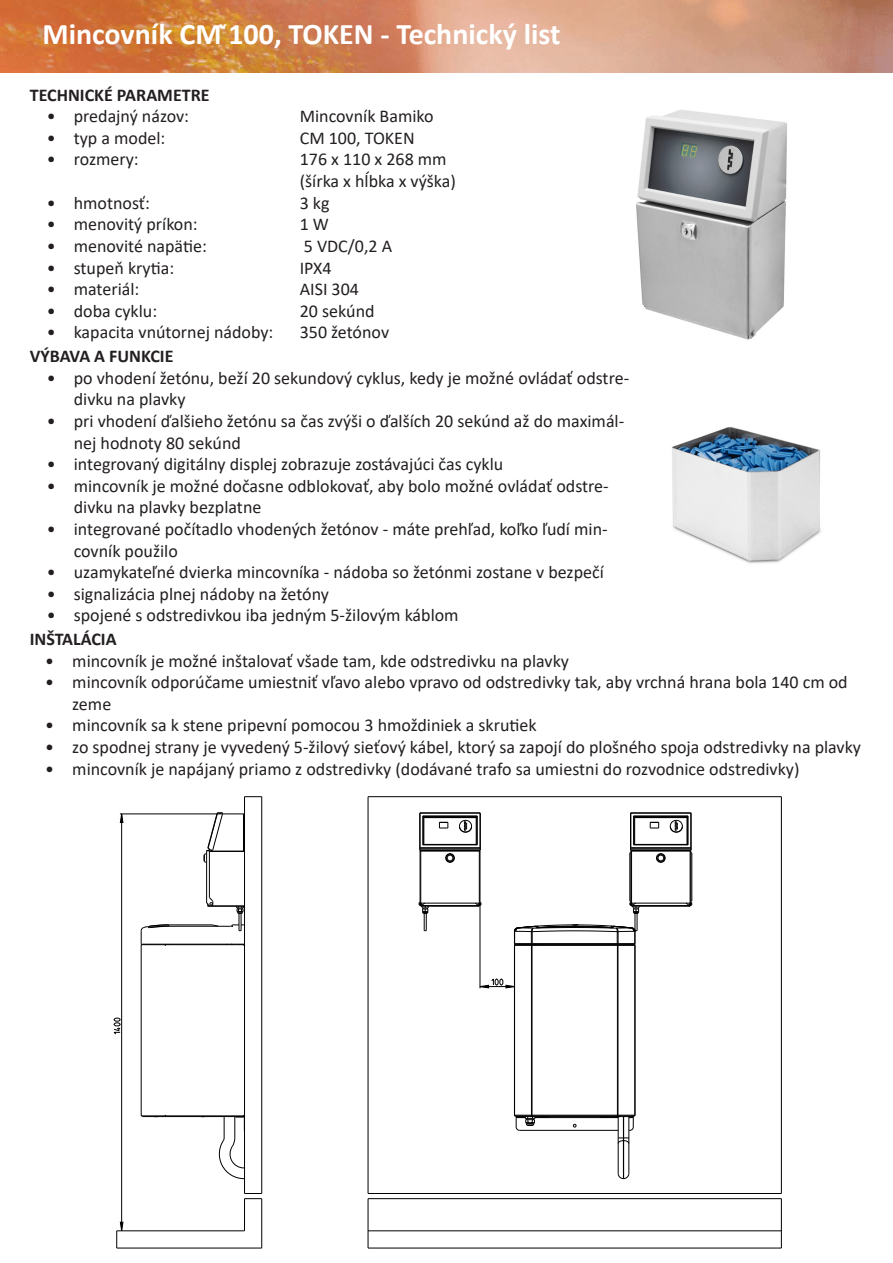
<style>
.page{position:relative;width:893px;height:1263px;background:#fff}
.page>*{position:absolute;margin:0;border:0;box-sizing:border-box;transform-origin:0 0}
.t1{font:700 30px "Calibri";color:#fff}
.t2{font:18px/21.6px "Calibri";color:#231f20}
.t3{font:700 18px "Calibri";color:#231f20}
</style>
<div class="page">
<img style="left:0;top:0;width:893px;height:72px">
<img style="left:636px;top:110px;width:151px;height:230px">
<img style="left:672px;top:427px;width:149px;height:137px">
<svg style="left:479px;top:978px;width:35px;height:11px"></svg>
<svg style="left:113px;top:1018px;width:8px;height:17px"></svg>
<svg style="left:120px;top:813px;width:4px;height:10px"></svg>
<hr style="left:142px;top:1115px;width:102px;height:1px;background:#000">
<hr style="left:141px;top:945px;width:1px;height:170px;background:#000">
<hr style="left:206px;top:851px;width:1px;height:52px;background:#000">
<hr style="left:209px;top:851px;width:1px;height:46px;background:#000">
<hr style="left:244px;top:797px;width:1px;height:396px;background:#000">
<hr style="left:169px;top:924px;width:43px;height:1px;background:#000">
<hr style="left:261px;top:797px;width:1px;height:396px;background:#000">
<hr style="left:208px;top:906px;width:36px;height:1px;background:#000">
<hr style="left:211px;top:905px;width:33px;height:1px;background:#000">
<svg style="left:244px;top:796px;width:18px;height:1px"></svg>
<svg style="left:116px;top:1221px;width:8px;height:27px"></svg>
<hr style="left:117px;top:1247px;width:145px;height:1px;background:#000">
<hr style="left:117px;top:1230px;width:127px;height:1px;background:#000">
<hr style="left:244px;top:1199px;width:1px;height:32px;background:#000">
<hr style="left:261px;top:1199px;width:1px;height:49px;background:#000">
<hr style="left:368px;top:797px;width:1px;height:396px;background:#000">
<hr style="left:420px;top:851px;width:1px;height:55px;background:#000">
<hr style="left:535px;top:1117px;width:83px;height:1px;background:#000">
<hr style="left:514px;top:1115px;width:121px;height:1px;background:#000">
<hr style="left:479px;top:851px;width:1px;height:55px;background:#000">
<hr style="left:480px;top:851px;width:1px;height:52px;background:#000">
<hr style="left:514px;top:945px;width:1px;height:170px;background:#000">
<hr style="left:531px;top:945px;width:1px;height:170px;background:#000">
<hr style="left:532px;top:945px;width:1px;height:171px;background:#000">
<hr style="left:617px;top:945px;width:1px;height:170px;background:#000">
<hr style="left:629px;top:853px;width:1px;height:48px;background:#000">
<hr style="left:630px;top:851px;width:1px;height:52px;background:#000">
<hr style="left:631px;top:851px;width:1px;height:55px;background:#000">
<hr style="left:634px;top:945px;width:1px;height:170px;background:#000">
<hr style="left:635px;top:945px;width:1px;height:170px;background:#000">
<hr style="left:421px;top:906px;width:58px;height:1px;background:#000">
<hr style="left:632px;top:906px;width:58px;height:1px;background:#000">
<hr style="left:421px;top:905px;width:58px;height:1px;background:#000">
<hr style="left:632px;top:905px;width:57px;height:1px;background:#000">
<hr style="left:420px;top:903px;width:60px;height:1px;background:#000">
<hr style="left:631px;top:903px;width:60px;height:1px;background:#000">
<hr style="left:690px;top:851px;width:1px;height:52px;background:#000">
<hr style="left:691px;top:853px;width:1px;height:48px;background:#000">
<hr style="left:631px;top:851px;width:59px;height:1px;background:#000">
<hr style="left:421px;top:851px;width:58px;height:1px;background:#000">
<hr style="left:420px;top:850px;width:60px;height:1px;background:#000">
<hr style="left:630px;top:850px;width:61px;height:1px;background:#000">
<hr style="left:631px;top:848px;width:60px;height:1px;background:#000">
<hr style="left:420px;top:848px;width:60px;height:1px;background:#000">
<hr style="left:631px;top:847px;width:60px;height:1px;background:#000">
<hr style="left:420px;top:847px;width:60px;height:1px;background:#000">
<hr style="left:635px;top:844px;width:52px;height:1px;background:#000">
<hr style="left:424px;top:844px;width:52px;height:1px;background:#000">
<svg style="left:630px;top:812px;width:6px;height:41px"></svg>
<svg style="left:419px;top:812px;width:6px;height:40px"></svg>
<hr style="left:424px;top:817px;width:52px;height:1px;background:#000">
<hr style="left:635px;top:817px;width:52px;height:1px;background:#000">
<hr style="left:423px;top:816px;width:54px;height:1px;background:#000">
<hr style="left:634px;top:816px;width:54px;height:1px;background:#000">
<hr style="left:423px;top:815px;width:54px;height:1px;background:#000">
<hr style="left:634px;top:815px;width:54px;height:1px;background:#000">
<hr style="left:631px;top:813px;width:60px;height:1px;background:#000">
<hr style="left:420px;top:813px;width:60px;height:1px;background:#000">
<hr style="left:631px;top:812px;width:60px;height:1px;background:#000">
<hr style="left:420px;top:812px;width:60px;height:1px;background:#000">
<hr style="left:781px;top:797px;width:1px;height:396px;background:#000">
<hr style="left:368px;top:796px;width:413px;height:1px;background:#000">
<hr style="left:368px;top:1199px;width:1px;height:49px;background:#000">
<hr style="left:368px;top:1247px;width:413px;height:1px;background:#000">
<hr style="left:368px;top:1230px;width:413px;height:1px;background:#000">
<hr style="left:781px;top:1199px;width:1px;height:49px;background:#000">
<hr style="left:121px;top:814px;width:1px;height:417px;background:#000">
<hr style="left:120px;top:814px;width:102px;height:1px;background:#000">
<svg style="left:244px;top:1193px;width:18px;height:6px"></svg>
<hr style="left:368px;top:1193px;width:413px;height:1px;background:#000">
<hr style="left:480px;top:903px;width:1px;height:85px;background:#000">
<hr style="left:480px;top:986px;width:35px;height:1px;background:#000">
<hr style="left:368px;top:1198px;width:413px;height:1px;background:#000">
<hr style="left:143px;top:1116px;width:100px;height:1px;background:#000">
<hr style="left:142px;top:944px;width:102px;height:1px;background:#000">
<hr style="left:169px;top:926px;width:62px;height:1px;background:#000">
<svg style="left:211px;top:924px;width:8px;height:3px"></svg>
<hr style="left:520px;top:1130px;width:98px;height:1px;background:#000">
<hr style="left:516px;top:1116px;width:118px;height:1px;background:#000">
<svg style="left:617px;top:1137px;width:13px;height:7px"></svg>
<svg style="left:600px;top:1114px;width:20px;height:4px"></svg>
<hr style="left:618px;top:1117px;width:1px;height:56px;background:#000">
<hr style="left:623px;top:1116px;width:1px;height:62px;background:#000">
<hr style="left:628px;top:1116px;width:1px;height:57px;background:#000">
<svg style="left:474px;top:902px;width:7px;height:5px"></svg>
<svg style="left:685px;top:901px;width:7px;height:6px"></svg>
<svg style="left:439px;top:812px;width:42px;height:51px"></svg>
<svg style="left:650px;top:812px;width:42px;height:51px"></svg>
<svg style="left:218px;top:1115px;width:26px;height:64px"></svg>
<svg style="left:206px;top:896px;width:8px;height:11px"></svg>
<svg style="left:239px;top:943px;width:5px;height:3px"></svg>
<svg style="left:203px;top:812px;width:41px;height:51px"></svg>
<svg style="left:220px;top:943px;width:13px;height:3px"></svg>
<svg style="left:419px;top:902px;width:10px;height:29px"></svg>
<svg style="left:514px;top:1114px;width:35px;height:17px"></svg>
<svg style="left:617px;top:1172px;width:13px;height:7px"></svg>
<svg style="left:629px;top:1114px;width:7px;height:17px"></svg>
<svg style="left:231px;top:905px;width:13px;height:26px"></svg>
<svg style="left:140px;top:924px;width:31px;height:22px"></svg>
<svg style="left:513px;top:901px;width:127px;height:45px"></svg>
<p class="t1" style="left:43px;top:12px;width:520px">Mincovník CM 100, TOKEN - Technický list</p>
<p class="t3" style="left:30px;top:82px;width:181px">TECHNICKÉ PARAMETRE</p>
<p class="t2" style="left:47px;top:105px;width:144px">• predajný názov:</p>
<p class="t2" style="left:300px;top:105px;width:135px">Mincovník Bamiko</p>
<p class="t2" style="left:47px;top:127px;width:120px">• typ a model:</p>
<p class="t2" style="left:300px;top:127px;width:116px">CM 100, TOKEN</p>
<p class="t2" style="left:47px;top:148px;width:94px">• rozmery:</p>
<p class="t2" style="left:300px;top:148px;width:148px">176 x 110 x 268 mm</p>
<p class="t2" style="left:300px;top:170px;width:158px">(šírka x hĺbka x výška)</p>
<p class="t2" style="left:47px;top:191px;width:105px">• hmotnosť:</p>
<p class="t2" style="left:300px;top:191px;width:31px">3 kg</p>
<p class="t2" style="left:47px;top:213px;width:152px">• menovitý príkon:</p>
<p class="t2" style="left:300px;top:213px;width:31px">1 W</p>
<p class="t2" style="left:47px;top:235px;width:162px">• menovité napätie:</p>
<p class="t2" style="left:304px;top:235px;width:90px">5 VDC/0,2 A</p>
<p class="t2" style="left:47px;top:256px;width:129px">• stupeň krytia:</p>
<p class="t2" style="left:300px;top:256px;width:33px">IPX4</p>
<p class="t2" style="left:47px;top:278px;width:94px">• materiál:</p>
<p class="t2" style="left:300px;top:278px;width:61px">AISI 304</p>
<p class="t2" style="left:47px;top:299px;width:112px">• doba cyklu:</p>
<p class="t2" style="left:300px;top:299px;width:76px">20 sekúnd</p>
<p class="t2" style="left:47px;top:321px;width:228px">• kapacita vnútornej nádoby:</p>
<p class="t2" style="left:300px;top:321px;width:91px">350 žetónov</p>
<p class="t3" style="left:30px;top:343px;width:145px">VÝBAVA A FUNKCIE</p>
<p class="t2" style="left:74px;top:367px;width:557px;text-indent:-27px">• po vhodení žetónu, beží 20 sekundový cyklus, kedy je možné ovládať odstre&shy;divku na plavky</p>
<p class="t2" style="left:74px;top:410px;width:552px;text-indent:-27px">• pri vhodení ďalšieho žetónu sa čas zvýši o ďalších 20 sekúnd až do maximál&shy;nej hodnoty 80 sekúnd</p>
<p class="t2" style="left:47px;top:453px;width:458px">• integrovaný digitálny displej zobrazuje zostávajúci čas cyklu</p>
<p class="t2" style="left:74px;top:475px;width:536px;text-indent:-27px">• mincovník je možné dočasne odblokovať, aby bolo možné ovládať odstre&shy;divku na plavky bezplatne</p>
<p class="t2" style="left:74px;top:518px;width:535px;text-indent:-27px">• integrované počítadlo vhodených žetónov - máte prehľad, koľko ľudí min&shy;covník použilo</p>
<p class="t2" style="left:47px;top:561px;width:559px">• uzamykateľné dvierka mincovníka - nádoba so žetónmi zostane v bezpečí</p>
<p class="t2" style="left:47px;top:583px;width:284px">• signalizácia plnej nádoby na žetóny</p>
<p class="t2" style="left:47px;top:604px;width:413px">• spojené s odstredivkou iba jedným 5-žilovým káblom</p>
<p class="t3" style="left:30px;top:626px;width:88px">INŠTALÁCIA</p>
<p class="t2" style="left:45px;top:649px;width:525px">• mincovník je možné inštalovať všade tam, kde odstredivku na plavky</p>
<p class="t2" style="left:72px;top:671px;width:777px;text-indent:-27px">• mincovník odporúčame umiestniť vľavo alebo vpravo od odstredivky tak, aby vrchná hrana bola 140 cm od zeme</p>
<p class="t2" style="left:45px;top:714px;width:493px">• mincovník sa k stene pripevní pomocou 3 hmoždiniek a skrutiek</p>
<p class="t2" style="left:45px;top:736px;width:817px">• zo spodnej strany je vyvedený 5-žilový sieťový kábel, ktorý sa zapojí do plošného spoja odstredivky na plavky</p>
<p class="t2" style="left:45px;top:757px;width:756px">• mincovník je napájaný priamo z odstredivky (dodávané trafo sa umiestni do rozvodnice odstredivky)</p>
</div>
